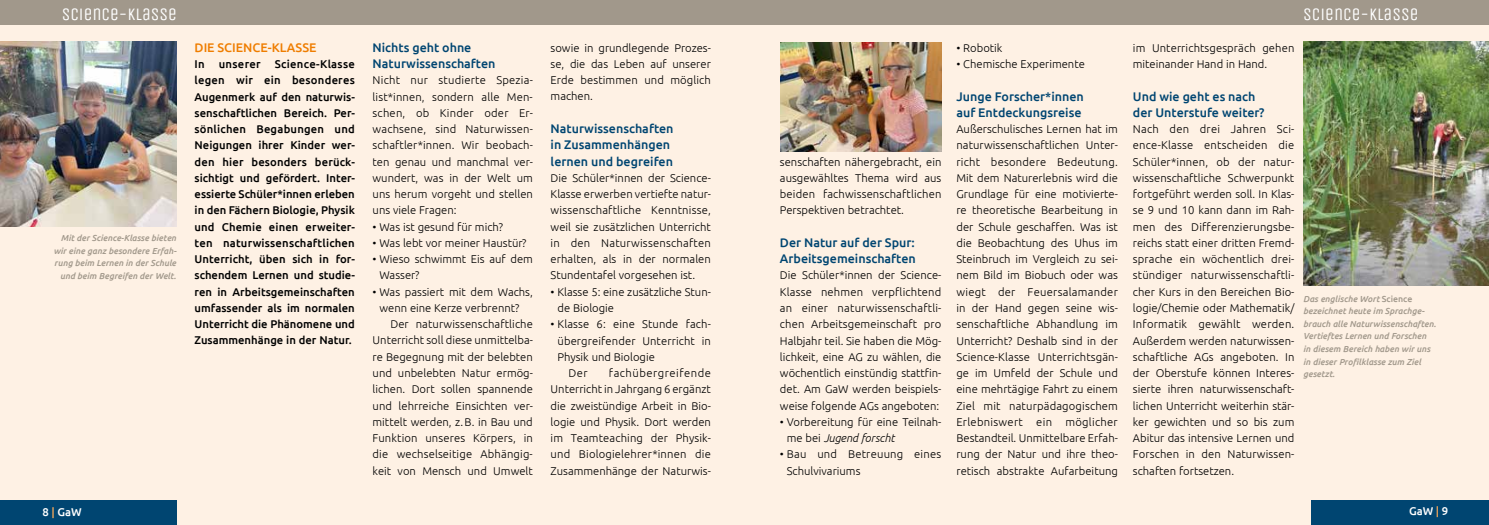
<style>
.page{position:relative;width:1489px;height:525px;background:#fff}
.page>*{position:absolute;margin:0;border:0;box-sizing:border-box;transform-origin:0 0}
.t1{font:17.5px "Unica One";color:#fff}
.t2{font:500 12.5px/16.2px "Ubuntu";color:#004571}
.t3{font:500 12.5px "Ubuntu";color:#ef7d00}
.t4{font:300 11.25px/16.2px "Ubuntu";color:#000;text-align:justify}
.t5{font:500 11.25px/16.2px "Ubuntu";color:#000;text-align:justify}
.t6{font:300 11.25px/16.2px "Ubuntu";letter-spacing:.02em;color:#000}
.t7{font:500 11.25px "Ubuntu";color:#fff}
.t8{font:italic 500 8.75px/12.5px "Ubuntu";color:#a1988b}
.s1{font-style:italic}
.s2{font-style:normal}
.s3{color:#f6a758}
</style>
<div class="page">
<div style="left:0;top:0;width:1488px;height:524px;background:#fef1e4"></div>
<div style="left:1311px;top:500px;width:177px;height:24px;background:#004571"></div>
<div style="left:0;top:500px;width:176px;height:24px;background:#004571"></div>
<div style="left:0;top:0;width:1488px;height:25px;background:#a1988b"></div>
<img style="left:0;top:42px;width:177px;height:184px">
<img style="left:1303px;top:42px;width:185px;height:243px">
<img style="left:780px;top:43px;width:161px;height:108px">
<h1 class="t1" style="left:62px;top:4px;width:117px">SCIENCE-KLASSE</h1>
<h1 class="t1" style="left:1303px;top:4px;width:117px">SCIENCE-KLASSE</h1>
<p class="t8" style="left:53px;top:231px;width:125px;text-align:right">Mit der Science-Klasse bieten wir eine ganz besondere Erfah&shy;rung beim Lernen in der Schule und beim Begreifen der Welt.</p>
<p class="t3" style="left:194px;top:39px;width:123px">DIE SCIENCE-KLASSE</p>
<p class="t5" style="left:194px;top:55px;width:162px">In unserer Science-Klasse legen wir ein besonderes Augenmerk auf den naturwis&shy;senschaftlichen Bereich. Per&shy;sönlichen Begabungen und Neigungen ihrer Kinder wer&shy;den hier besonders berück&shy;sichtigt und gefördert. Inter&shy;essierte Schüler*innen erleben in den Fächern Biologie, Physik und Chemie einen erweiter&shy;ten naturwissenschaftlichen Unterricht, üben sich in for&shy;schendem Lernen und studie&shy;ren in Arbeitsgemeinschaften umfassender als im normalen Unterricht die Phänomene und Zusammenhänge in der Natur.</p>
<p class="t2" style="left:372px;top:39px;width:124px">Nichts geht ohne<br>Naturwissenschaften</p>
<p class="t4" style="left:372px;top:72px;width:162px">Nicht nur studierte Spezia&shy;list*innen, sondern alle Men&shy;schen, ob Kinder oder Er&shy;wachsene, sind Naturwissen&shy;schaftler*innen. Wir beobach&shy;ten genau und manchmal ver&shy;wundert, was in der Welt um uns herum vorgeht und stellen uns viele Fragen:</p>
<p class="t4" style="left:372px;top:218px;width:132px">• Was ist gesund für mich?</p>
<p class="t4" style="left:372px;top:234px;width:155px">• Was lebt vor meiner Haustür?</p>
<p class="t4" style="left:379px;top:250px;width:155px;text-indent:-7px">• Wieso schwimmt Eis auf dem<br>Wasser?</p>
<p class="t4" style="left:372px;top:283px;width:162px;text-align:center">• Was passiert mit dem Wachs, wenn eine Kerze verbrennt?</p>
<p class="t4" style="left:372px;top:315px;width:162px;text-indent:18px">Der naturwissenschaftliche Unterricht soll diese unmittelba&shy;re Begegnung mit der belebten und unbelebten Natur ermög&shy;lichen. Dort sollen spannende und lehrreiche Einsichten ver&shy;mittelt werden, z.B. in Bau und Funktion unseres Körpers, in die wechselseitige Abhängig&shy;keit von Mensch und Umwelt</p>
<p class="t4" style="left:550px;top:39px;width:162px">sowie in grundlegende Prozes&shy;se, die das Leben auf unserer Erde bestimmen und möglich machen.</p>
<p class="t2" style="left:550px;top:120px;width:124px">Naturwissenschaften in Zusammenhängen lernen und begreifen</p>
<p class="t4" style="left:550px;top:169px;width:162px">Die Schüler*innen der Science-Klasse erwerben vertiefte natur&shy;wissenschaftliche Kenntnisse, weil sie zusätzlichen Unterricht in den Naturwissenschaften erhalten, als in der normalen Stundentafel vorgesehen ist.</p>
<p class="t4" style="left:557px;top:283px;width:155px;text-indent:-7px">• Klasse 5: eine zusätzliche Stun&shy;de Biologie</p>
<p class="t4" style="left:550px;top:315px;width:162px">• Klasse 6: eine Stunde fach-</p>
<p class="t4" style="left:557px;top:332px;width:155px">übergreifender Unterricht in</p>
<p class="t4" style="left:557px;top:348px;width:99px">Physik und Biologie</p>
<p class="t4" style="left:568px;top:364px;width:21px">Der</p>
<p class="t4" style="left:550px;top:364px;width:162px;text-indent:58px">fachübergreifende Unterricht in Jahrgang 6 ergänzt die zweistündige Arbeit in Bio&shy;logie und Physik. Dort werden im Teamteaching der Physik&shy;und Biologielehrer*innen die Zusammenhänge der Naturwis-</p>
<p class="t4" style="left:780px;top:153px;width:163px">senschaften nähergebracht, ein ausgewähltes Thema wird aus beiden fachwissenschaftlichen Perspektiven betrachtet.</p>
<p class="t2" style="left:780px;top:234px;width:137px">Der Natur auf der Spur:<br>Arbeitsgemeinschaften</p>
<p class="t4" style="left:780px;top:267px;width:163px">Die Schüler*innen der Science-Klasse nehmen verpflichtend an einer naturwissenschaftli&shy;chen Arbeitsgemeinschaft pro Halbjahr teil. Sie haben die Mög&shy;lichkeit, eine AG zu wählen, die wöchentlich einstündig stattfin&shy;det. Am GaW werden beispiels&shy;weise folgende AGs angeboten:</p>
<p class="t4" style="left:786px;top:413px;width:156px;text-indent:-7px">• Vorbereitung für eine Teilnah&shy;me bei <span class="s1">Jugend forscht</span></p>
<p class="t6" style="left:786px;top:445px;width:156px;text-indent:-7px">• Bau und Betreuung eines<br>Schulvivariums</p>
<p class="t4" style="left:956px;top:39px;width:48px">• Robotik</p>
<p class="t4" style="left:956px;top:55px;width:130px">• Chemische Experimente</p>
<p class="t2" style="left:956px;top:87px;width:129px">Junge Forscher*innen auf Entdeckungsreise</p>
<p class="t4" style="left:956px;top:121px;width:163px">Außerschulisches Lernen hat im naturwissenschaftlichen Unter&shy;richt besondere Bedeutung.<br>Mit dem Naturerlebnis wird die Grundlage für eine motivierte&shy;re theoretische Bearbeitung in der Schule geschaffen. Was ist die Beobachtung des Uhus im Steinbruch im Vergleich zu sei&shy;nem Bild im Biobuch oder was wiegt der Feuersalamander in der Hand gegen seine wis&shy;senschaftliche Abhandlung im Unterricht? Deshalb sind in der Science-Klasse Unterrichtsgän&shy;ge im Umfeld der Schule und eine mehrtägige Fahrt zu einem Ziel mit naturpädagogischem Erlebniswert ein möglicher Bestandteil. Unmittelbare Erfah&shy;rung der Natur und ihre theo&shy;retisch abstrakte Aufarbeitung</p>
<p class="t4" style="left:1132px;top:39px;width:163px">im Unterrichtsgespräch gehen miteinander Hand in Hand.</p>
<p class="t2" style="left:1132px;top:87px;width:133px">Und wie geht es nach der Unterstufe weiter?</p>
<p class="t4" style="left:1132px;top:121px;width:163px">Nach den drei Jahren Sci&shy;ence-Klasse entscheiden die Schüler*innen, ob der natur&shy;wissenschaftliche Schwerpunkt fortgeführt werden soll. In Klas&shy;se 9 und 10 kann dann im Rah&shy;men des Differenzierungsbe&shy;reichs statt einer dritten Fremd&shy;sprache ein wöchentlich drei&shy;stündiger naturwissenschaftli&shy;cher Kurs in den Bereichen Bio&shy;logie/Chemie oder Mathematik/ Informatik gewählt werden.<br>Außerdem werden naturwissen&shy;schaftliche AGs angeboten. In der Oberstufe können Interes&shy;sierte ihren naturwissenschaft&shy;lichen Unterricht weiterhin stär&shy;ker gewichten und so bis zum Abitur das intensive Lernen und Forschen in den Naturwissen&shy;schaften fortsetzen.</p>
<p class="t8" style="left:1303px;top:292px;width:134px">Das englische Wort <span class="s2">Science </span>bezeichnet heute im Sprachge&shy;brauch alle Naturwissenschaften.<br>Vertieftes Lernen und Forschen<br>in diesem Bereich haben wir uns in dieser Profilklasse zum Ziel gesetzt.</p>
<p class="t7" style="left:43px;top:504px;width:41px">8 <span class="s3">|</span> GaW</p>
<p class="t7" style="left:1408px;top:503px;width:41px">GaW <span class="s3">|</span> 9</p>
</div>
